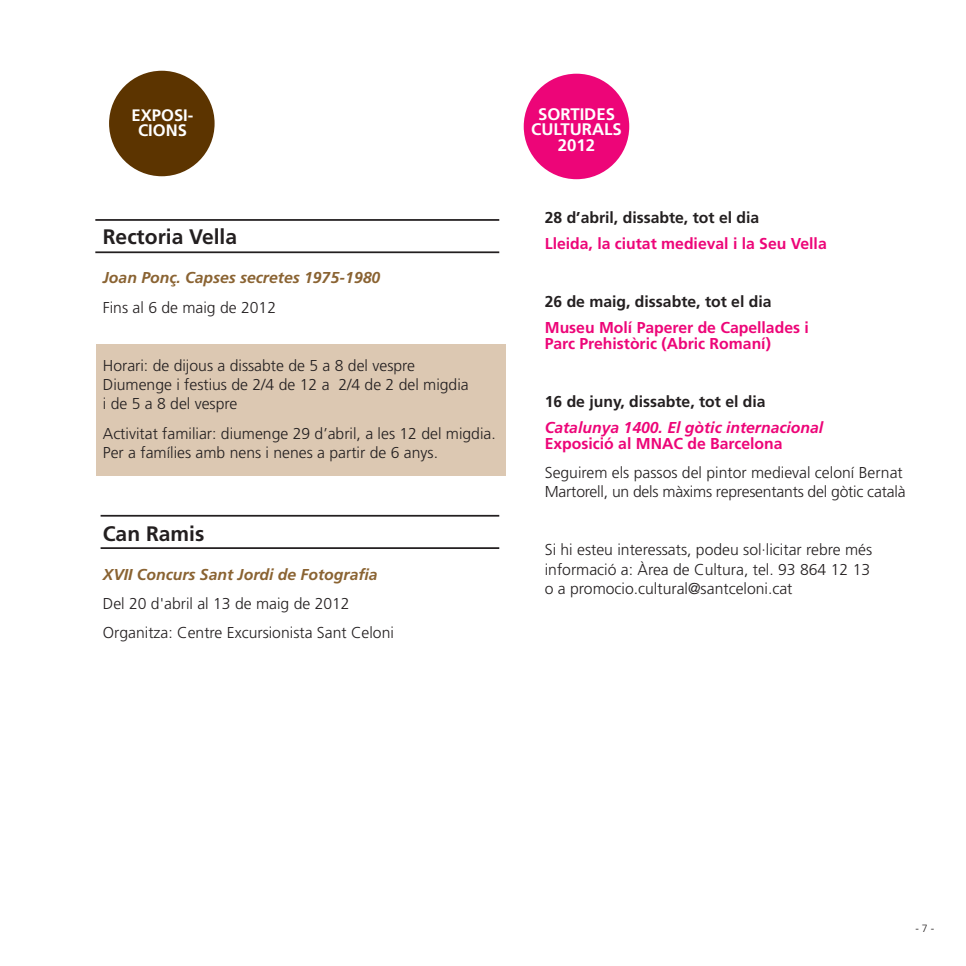
<style>
.page{position:relative;width:966px;height:966px;background:#fff}
.page>*{position:absolute;margin:0;border:0;box-sizing:border-box;transform-origin:0 0}
.t1{font:700 21px "Frutiger";color:#231f20}
.t2{font:700 16.8px/15.4px "Frutiger";color:#fff;text-align:center}
.t3{font:700 16.62px/14.9px "Frutiger";color:#fff;text-align:center}
.t4{font:300 15.75px/19.2px "Frutiger";color:#231f20}
.t5{font:700 15.75px/15.8px "Frutiger";color:#ed0578}
.t6{font:700 15.75px "Frutiger";color:#231f20}
.t7{font:italic 700 15.75px "Frutiger";color:#8a6332}
.t8{font:italic 700 15.75px "Frutiger";color:#ed0578}
.t9{font:300 10.5px "Frutiger";color:#231f20}
</style>
<div class="page">
<div style="left:96px;top:345px;width:409px;height:131px;background:#dcc8b2"></div>
<div style="left:109px;top:71px;width:106px;height:105px;background:#5c3400;border-radius:50%"></div>
<div style="left:524px;top:74px;width:105px;height:105px;background:#ed0578;border-radius:50%"></div>
<hr style="left:95px;top:251px;width:404px;height:2px;background:#231f20">
<hr style="left:95px;top:219px;width:404px;height:2px;background:#231f20">
<hr style="left:101px;top:547px;width:398px;height:2px;background:#231f20">
<hr style="left:101px;top:515px;width:398px;height:2px;background:#231f20">
<p class="t3" style="left:132px;top:110px;width:63px">EXPOSI-<br>CIONS</p>
<p class="t2" style="left:531px;top:108px;width:92px">SORTIDES<br>CULTURALS<br>2012</p>
<h1 class="t1" style="left:103px;top:228px;width:136px">Rectoria Vella</h1>
<p class="t7" style="left:103px;top:272px;width:279px">Joan Ponç. Capses secretes 1975-1980</p>
<p class="t4" style="left:103px;top:299px;width:175px">Fins al 6 de maig de 2012</p>
<p class="t4" style="left:103px;top:357px;width:367px">Horari: de dijous a dissabte de 5 a 8 del vespre<br>Diumenge i festius de 2/4 de 12 a 2/4 de 2 del migdia i de 5 a 8 del vespre</p>
<p class="t4" style="left:103px;top:425px;width:394px">Activitat familiar: diumenge 29 d’abril, a les 12 del migdia.<br>Per a famílies amb nens i nenes a partir de 6 anys.</p>
<h1 class="t1" style="left:103px;top:525px;width:103px">Can Ramis</h1>
<p class="t7" style="left:103px;top:568px;width:276px">XVII Concurs Sant Jordi de Fotografia</p>
<p class="t4" style="left:103px;top:590px;width:293px;line-height:29.2px">Del 20 d'abril al 13 de maig de 2012<br>Organitza: Centre Excursionista Sant Celoni</p>
<p class="t6" style="left:545px;top:212px;width:216px">28 d’abril, dissabte, tot el dia</p>
<p class="t5" style="left:545px;top:237px;width:283px">Lleida, la ciutat medieval i la Seu Vella</p>
<p class="t6" style="left:545px;top:296px;width:228px">26 de maig, dissabte, tot el dia</p>
<p class="t5" style="left:545px;top:321px;width:266px">Museu Molí Paperer de Capellades i<br>Parc Prehistòric (Abric Romaní)</p>
<p class="t6" style="left:545px;top:395px;width:222px">16 de juny, dissabte, tot el dia</p>
<p class="t8" style="left:545px;top:421px;width:280px">Catalunya 1400. El gòtic internacional</p>
<p class="t5" style="left:545px;top:436px;width:239px">Exposició al MNAC de Barcelona</p>
<p class="t4" style="left:545px;top:464px;width:362px">Seguirem els passos del pintor medieval celoní Bernat<br>Martorell, un dels màxims representants del gòtic català</p>
<p class="t4" style="left:545px;top:541px;width:329px">Si hi esteu interessats, podeu sol·licitar rebre més informació a: Àrea de Cultura, tel. 93 864 12 13 o a promocio.cultural@santceloni.cat</p>
<p class="t9" style="left:915px;top:924px;width:20px">- 7 -</p>
</div>
